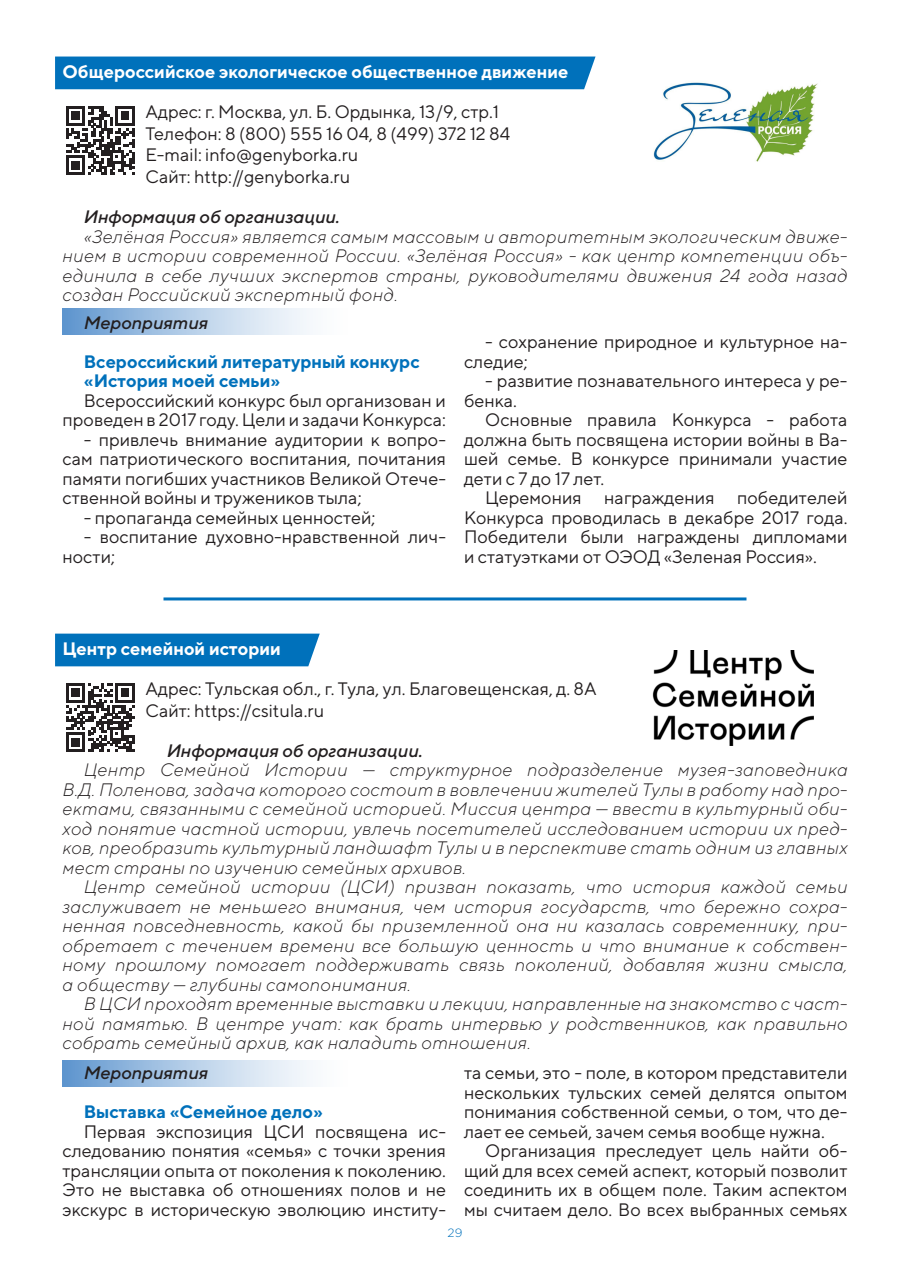
<style>
.page{position:relative;width:910px;height:1280px;background:#fff}
.page>*{position:absolute;margin:0;border:0;box-sizing:border-box;transform-origin:0 0}
.Мероприятия{font:italic 300 18px/19.5px "TT Norms";letter-spacing:.02em;color:#231f20;text-align:justify}
.main{font:18px/19.5px "TT Norms";color:#231f20;text-align:justify}
.адрес{font:18px "TT Norms";color:#231f20}
.Название_мероприятия{font:700 18px "TT Norms";color:#0071bb}
.Мероприятия-2{font:italic 500 18px "TT Norms";color:#231f20}
.Название_организации{font:700 18px "TT Norms";color:#fff}
.t1{font:300 12px "Gotham Pro";color:#0071bb}
</style>
<div class="page">
<div style="left:63px;top:308px;width:286px;height:27px;background:linear-gradient(to right,#679bd1,#fff)"></div>
<div style="left:63px;top:1060px;width:286px;height:27px;background:linear-gradient(to right,#679bd1,#fff)"></div>
<hr style="left:163px;top:597px;width:583px;height:3px;background:#0071bb">
<div style="left:55px;top:57px;width:540px;height:32px;background:#0071bb"></div>
<div style="left:55px;top:634px;width:265px;height:32px;background:#0071bb"></div>
<svg style="left:66px;top:106px;width:68px;height:69px"></svg>
<svg style="left:66px;top:683px;width:68px;height:69px"></svg>
<img style="left:653px;top:82px;width:165px;height:80px">
<img style="left:652px;top:650px;width:162px;height:96px">
<p class="Название_организации" style="left:63px;top:60px;width:507px">Общероссийское экологическое общественное движение</p>
<p class="адрес" style="left:145px;top:101px;width:355px">Адрес: г. Москва, ул. Б. Ордынка, 13/9, стр.1</p>
<p class="адрес" style="left:145px;top:122px;width:367px">Телефон: 8 (800) 555 16 04, 8 (499) 372 12 84</p>
<p class="адрес" style="left:145px;top:144px;width:215px">E-mail: info@genyborka.ru</p>
<p class="адрес" style="left:145px;top:165px;width:206px">Сайт: http://genyborka.ru</p>
<p class="Мероприятия-2" style="left:84px;top:206px;width:258px">Информация об организации.</p>
<p class="Мероприятия" style="left:63px;top:226px;width:787px;text-indent:21px">«Зелёная Россия» является самым массовым и авторитетным экологическим движе&shy;нием в истории современной России. «Зелёная Россия» - как центр компетенции объ&shy;единила в себе лучших экспертов страны, руководителями движения 24 года назад создан Российский экспертный фонд.</p>
<p class="Мероприятия-2" style="left:84px;top:311px;width:126px">Мероприятия</p>
<p class="Название_мероприятия" style="left:84px;top:350px;width:338px">Всероссийский литературный конкурс</p>
<p class="Название_мероприятия" style="left:84px;top:370px;width:198px">«История моей семьи»</p>
<p class="main" style="left:63px;top:390px;width:385px;text-align:right">Всероссийский конкурс был организован и проведен в 2017 году. Цели и задачи Конкурса:</p>
<p class="main" style="left:63px;top:429px;width:385px;text-indent:21px">- привлечь внимание аудитории к вопро&shy;сам патриотического воспитания, почитания памяти погибших участников Великой Отече&shy;ственной войны и тружеников тыла;</p>
<p class="main" style="left:84px;top:507px;width:293px">- пропаганда семейных ценностей;</p>
<p class="main" style="left:63px;top:527px;width:385px;text-indent:21px">- воспитание духовно-нравственной лич&shy;ности;</p>
<p class="main" style="left:464px;top:332px;width:385px;text-indent:21px">- сохранение природное и культурное на&shy;следие;</p>
<p class="main" style="left:464px;top:371px;width:385px;text-indent:21px">- развитие познавательного интереса у ре&shy;бенка.</p>
<p class="main" style="left:464px;top:410px;width:385px;text-indent:21px">Основные правила Конкурса - работа должна быть посвящена истории войны в Ва&shy;шей семье. В конкурсе принимали участие дети с 7 до 17 лет.</p>
<p class="main" style="left:485px;top:488px;width:98px">Церемония</p>
<p class="main" style="left:604px;top:488px;width:112px">награждения</p>
<p class="main" style="left:464px;top:488px;width:385px;text-indent:273px">победителей Конкурса проводилась в декабре 2017 года.<br>Победители были награждены дипломами и статуэтками от ОЭОД «Зеленая Россия».</p>
<p class="Название_организации" style="left:63px;top:637px;width:220px">Центр семейной истории</p>
<p class="адрес" style="left:145px;top:678px;width:453px">Адрес: Тульская обл., г. Тула, ул. Благовещенская, д. 8А</p>
<p class="адрес" style="left:145px;top:699px;width:180px">Сайт: https://csitula.ru</p>
<p class="Мероприятия-2" style="left:167px;top:739px;width:258px">Информация об организации.</p>
<p class="Мероприятия" style="left:63px;top:760px;width:787px;text-indent:21px">Центр Семейной Истории — структурное подразделение музея-заповедника В.Д. Поленова, задача которого состоит в вовлечении жителей Тулы в работу над про&shy;ектами, связанными с семейной историей. Миссия центра — ввести в культурный оби&shy;ход понятие частной истории, увлечь посетителей исследованием истории их пред&shy;ков, преобразить культурный ландшафт Тулы и в перспективе стать одним из главных мест страны по изучению семейных архивов.</p>
<p class="Мероприятия" style="left:63px;top:877px;width:787px;text-indent:21px">Центр семейной истории (ЦСИ) призван показать, что история каждой семьи заслуживает не меньшего внимания, чем история государств, что бережно сохра&shy;ненная повседневность, какой бы приземленной она ни казалась современнику, при&shy;обретает с течением времени все большую ценность и что внимание к собствен&shy;ному прошлому помогает поддерживать связь поколений, добавляя жизни смысла, а обществу — глубины самопонимания.</p>
<p class="Мероприятия" style="left:63px;top:994px;width:787px;text-indent:21px">В ЦСИ проходят временные выставки и лекции, направленные на знакомство с част&shy;ной памятью. В центре учат: как брать интервью у родственников, как правильно собрать семейный архив, как наладить отношения.</p>
<p class="Мероприятия-2" style="left:84px;top:1062px;width:126px">Мероприятия</p>
<p class="Название_мероприятия" style="left:84px;top:1101px;width:241px">Выставка «Семейное дело»</p>
<p class="main" style="left:63px;top:1121px;width:385px;text-indent:21px">Первая экспозиция ЦСИ посвящена ис&shy;следованию понятия «семья» с точки зрения трансляции опыта от поколения к поколению.<br>Это не выставка об отношениях полов и не экскурс в историческую эволюцию институ-</p>
<p class="main" style="left:464px;top:1063px;width:385px">та семьи, это - поле, в котором представители нескольких тульских семей делятся опытом понимания собственной семьи, о том, что де&shy;лает ее семьей, зачем семья вообще нужна.</p>
<p class="main" style="left:464px;top:1141px;width:385px;text-indent:21px">Организация преследует цель найти об&shy;щий для всех семей аспект, который позволит соединить их в общем поле. Таким аспектом мы считаем дело. Во всех выбранных семьях</p>
<p class="t1" style="left:448px;top:1226px;width:16px">29</p>
</div>
